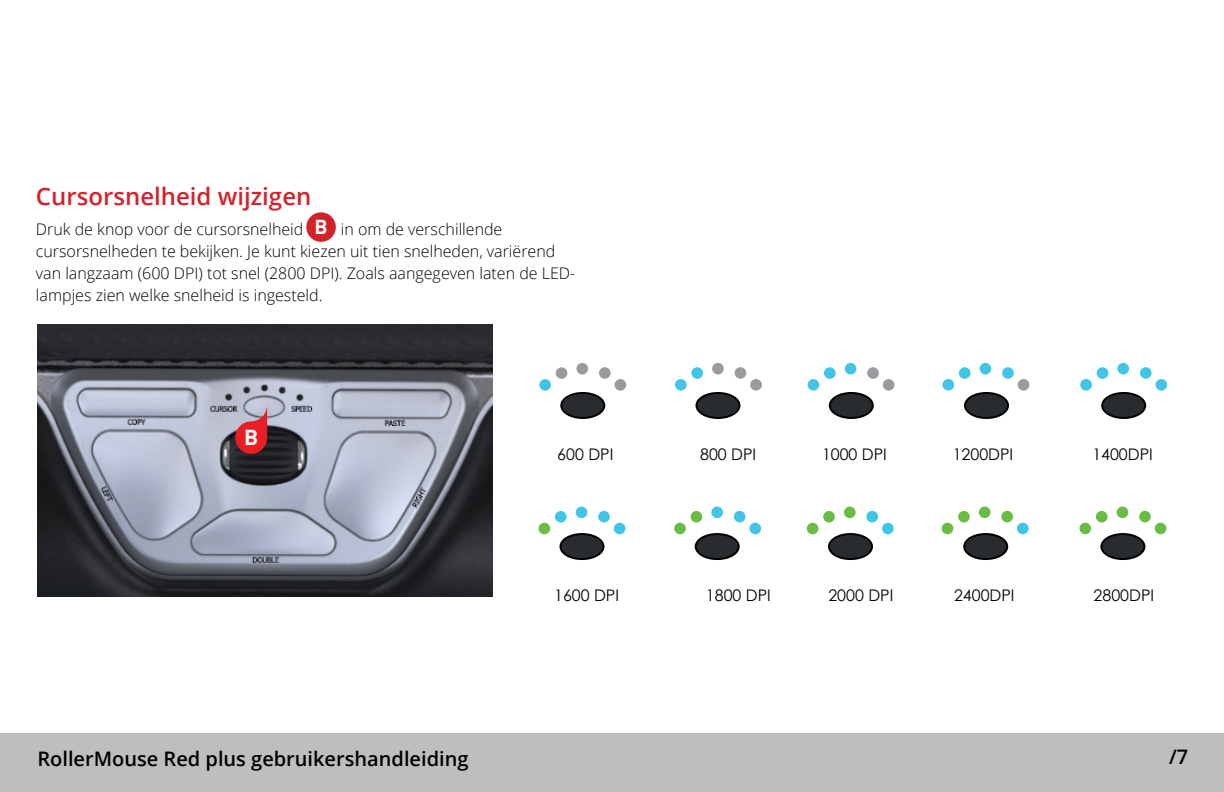
<style>
.page{position:relative;width:1224px;height:792px;background:#fff}
.page>*{position:absolute;margin:0;border:0;box-sizing:border-box;transform-origin:0 0}
.t1{font:600 24px "Open Sans";color:#d2232a}
.t2{font:700 21.4px "DINOT";color:#fff}
.t3{font:600 20px "Open Sans";color:#000}
.t4{font:700 20px "DINOT";color:#fff}
.t5{font:300 16px/22px "Open Sans";color:#000}
.t6{font:16px "Century Gothic";color:#000}
</style>
<div class="page">
<div style="left:0;top:733px;width:1224px;height:59px;background:#bcbec0"></div>
<img style="left:37px;top:325px;width:455px;height:272px">
<div style="left:561px;top:393px;width:43px;height:25px;background:#292c2f;border-radius:50%"></div>
<div style="left:560px;top:392px;width:45px;height:27px;border:2px solid #000;border-radius:50%"></div>
<div style="left:697px;top:393px;width:43px;height:25px;background:#292c2f;border-radius:50%"></div>
<div style="left:696px;top:392px;width:45px;height:27px;border:2px solid #000;border-radius:50%"></div>
<div style="left:830px;top:393px;width:43px;height:25px;background:#292c2f;border-radius:50%"></div>
<div style="left:829px;top:392px;width:45px;height:27px;border:2px solid #000;border-radius:50%"></div>
<div style="left:965px;top:393px;width:43px;height:25px;background:#292c2f;border-radius:50%"></div>
<div style="left:964px;top:392px;width:45px;height:27px;border:2px solid #000;border-radius:50%"></div>
<div style="left:1102px;top:393px;width:43px;height:25px;background:#292c2f;border-radius:50%"></div>
<div style="left:1101px;top:392px;width:45px;height:27px;border:2px solid #000;border-radius:50%"></div>
<div style="left:561px;top:534px;width:43px;height:25px;background:#292c2f;border-radius:50%"></div>
<div style="left:560px;top:533px;width:45px;height:27px;border:2px solid #000;border-radius:50%"></div>
<div style="left:696px;top:534px;width:43px;height:25px;background:#292c2f;border-radius:50%"></div>
<div style="left:695px;top:533px;width:45px;height:27px;border:2px solid #000;border-radius:50%"></div>
<div style="left:829px;top:534px;width:43px;height:25px;background:#292c2f;border-radius:50%"></div>
<div style="left:828px;top:533px;width:45px;height:27px;border:2px solid #000;border-radius:50%"></div>
<div style="left:964px;top:534px;width:43px;height:25px;background:#292c2f;border-radius:50%"></div>
<div style="left:963px;top:533px;width:45px;height:27px;border:2px solid #000;border-radius:50%"></div>
<div style="left:1101px;top:534px;width:43px;height:25px;background:#292c2f;border-radius:50%"></div>
<div style="left:1100px;top:533px;width:45px;height:27px;border:2px solid #000;border-radius:50%"></div>
<svg style="left:235px;top:403px;width:32px;height:51px;background:#c65660"></svg>
<div style="left:599px;top:367px;width:12px;height:12px;background:#999b9e;border-radius:50%"></div>
<div style="left:539px;top:379px;width:12px;height:12px;background:#41c5e7;border-radius:50%"></div>
<div style="left:556px;top:367px;width:11px;height:12px;background:#999b9e;border-radius:50%"></div>
<div style="left:576px;top:363px;width:12px;height:11px;background:#999b9e;border-radius:50%"></div>
<div style="left:615px;top:379px;width:11px;height:12px;background:#999b9e;border-radius:50%"></div>
<div style="left:735px;top:367px;width:11px;height:12px;background:#999b9e;border-radius:50%"></div>
<div style="left:675px;top:379px;width:12px;height:12px;background:#41c5e7;border-radius:50%"></div>
<div style="left:691px;top:367px;width:12px;height:12px;background:#41c5e7;border-radius:50%"></div>
<div style="left:712px;top:363px;width:12px;height:11px;background:#999b9e;border-radius:50%"></div>
<div style="left:750px;top:379px;width:12px;height:12px;background:#999b9e;border-radius:50%"></div>
<div style="left:867px;top:367px;width:12px;height:12px;background:#999b9e;border-radius:50%"></div>
<div style="left:808px;top:379px;width:11px;height:12px;background:#41c5e7;border-radius:50%"></div>
<div style="left:824px;top:367px;width:12px;height:12px;background:#41c5e7;border-radius:50%"></div>
<div style="left:845px;top:363px;width:11px;height:11px;background:#41c5e7;border-radius:50%"></div>
<div style="left:883px;top:379px;width:11px;height:12px;background:#999b9e;border-radius:50%"></div>
<div style="left:1002px;top:367px;width:12px;height:12px;background:#41c5e7;border-radius:50%"></div>
<div style="left:942px;top:379px;width:12px;height:12px;background:#41c5e7;border-radius:50%"></div>
<div style="left:959px;top:367px;width:12px;height:12px;background:#41c5e7;border-radius:50%"></div>
<div style="left:980px;top:363px;width:11px;height:11px;background:#41c5e7;border-radius:50%"></div>
<div style="left:1018px;top:379px;width:11px;height:12px;background:#999b9e;border-radius:50%"></div>
<div style="left:1140px;top:367px;width:12px;height:12px;background:#41c5e7;border-radius:50%"></div>
<div style="left:1080px;top:379px;width:12px;height:12px;background:#41c5e7;border-radius:50%"></div>
<div style="left:1097px;top:367px;width:11px;height:12px;background:#41c5e7;border-radius:50%"></div>
<div style="left:1117px;top:363px;width:12px;height:11px;background:#41c5e7;border-radius:50%"></div>
<div style="left:1156px;top:379px;width:11px;height:12px;background:#41c5e7;border-radius:50%"></div>
<div style="left:598px;top:511px;width:12px;height:11px;background:#41c5e7;border-radius:50%"></div>
<div style="left:539px;top:523px;width:11px;height:11px;background:#69bd45;border-radius:50%"></div>
<div style="left:555px;top:511px;width:12px;height:12px;background:#41c5e7;border-radius:50%"></div>
<div style="left:576px;top:507px;width:11px;height:11px;background:#41c5e7;border-radius:50%"></div>
<div style="left:614px;top:523px;width:11px;height:11px;background:#41c5e7;border-radius:50%"></div>
<div style="left:734px;top:511px;width:12px;height:11px;background:#41c5e7;border-radius:50%"></div>
<div style="left:674px;top:523px;width:12px;height:11px;background:#69bd45;border-radius:50%"></div>
<div style="left:691px;top:511px;width:11px;height:12px;background:#69bd45;border-radius:50%"></div>
<div style="left:711px;top:507px;width:12px;height:11px;background:#41c5e7;border-radius:50%"></div>
<div style="left:749px;top:523px;width:12px;height:11px;background:#41c5e7;border-radius:50%"></div>
<div style="left:866px;top:511px;width:12px;height:11px;background:#41c5e7;border-radius:50%"></div>
<div style="left:807px;top:523px;width:11px;height:11px;background:#69bd45;border-radius:50%"></div>
<div style="left:823px;top:511px;width:12px;height:12px;background:#69bd45;border-radius:50%"></div>
<div style="left:844px;top:507px;width:12px;height:11px;background:#69bd45;border-radius:50%"></div>
<div style="left:882px;top:523px;width:12px;height:11px;background:#41c5e7;border-radius:50%"></div>
<div style="left:1001px;top:511px;width:12px;height:11px;background:#69bd45;border-radius:50%"></div>
<div style="left:942px;top:523px;width:11px;height:11px;background:#69bd45;border-radius:50%"></div>
<div style="left:958px;top:511px;width:12px;height:12px;background:#69bd45;border-radius:50%"></div>
<div style="left:979px;top:507px;width:11px;height:11px;background:#69bd45;border-radius:50%"></div>
<div style="left:1017px;top:523px;width:12px;height:11px;background:#41c5e7;border-radius:50%"></div>
<div style="left:1139px;top:511px;width:12px;height:11px;background:#69bd45;border-radius:50%"></div>
<div style="left:1079px;top:523px;width:12px;height:11px;background:#69bd45;border-radius:50%"></div>
<div style="left:1096px;top:511px;width:12px;height:12px;background:#69bd45;border-radius:50%"></div>
<div style="left:1117px;top:507px;width:11px;height:11px;background:#69bd45;border-radius:50%"></div>
<div style="left:1155px;top:523px;width:11px;height:11px;background:#69bd45;border-radius:50%"></div>
<div style="left:306px;top:212px;width:30px;height:30px;background:#d2232a;border-radius:50%"></div>
<h1 class="t1" style="left:36px;top:180px;width:277px">Cursorsnelheid wijzigen</h1>
<p class="t5" style="left:36px;top:218px;width:269px">Druk de knop voor de cursorsnelheid</p>
<p class="t4" style="left:314px;top:214px;width:15px">B</p>
<p class="t5" style="left:36px;top:218px;width:541px;text-indent:305px">in om de verschillende cursorsnelheden te bekijken. Je kunt kiezen uit tien snelheden, variërend van langzaam (600 DPI) tot snel (2800 DPI). Zoals aangegeven laten de LED&shy;lampjes zien welke snelheid is ingesteld.</p>
<h2 class="t2" style="left:244px;top:423px;width:16px">B</h2>
<p class="t6" style="left:557px;top:445px;width:58px">600 DPI</p>
<p class="t6" style="left:700px;top:445px;width:58px">800 DPI</p>
<p class="t6" style="left:822px;top:445px;width:66px">1000 DPI</p>
<p class="t6" style="left:953px;top:445px;width:62px">1200DPI</p>
<p class="t6" style="left:1092px;top:445px;width:62px">1400DPI</p>
<p class="t6" style="left:554px;top:585px;width:66px">1600 DPI</p>
<p class="t6" style="left:706px;top:585px;width:66px">1800 DPI</p>
<p class="t6" style="left:828px;top:585px;width:66px">2000 DPI</p>
<p class="t6" style="left:954px;top:585px;width:62px">2400DPI</p>
<p class="t6" style="left:1094px;top:585px;width:62px">2800DPI</p>
<p class="t3" style="left:37px;top:745px;width:433px">RollerMouse Red plus gebruikershandleiding</p>
<p class="t3" style="left:1169px;top:743px;width:21px">/7</p>
</div>
